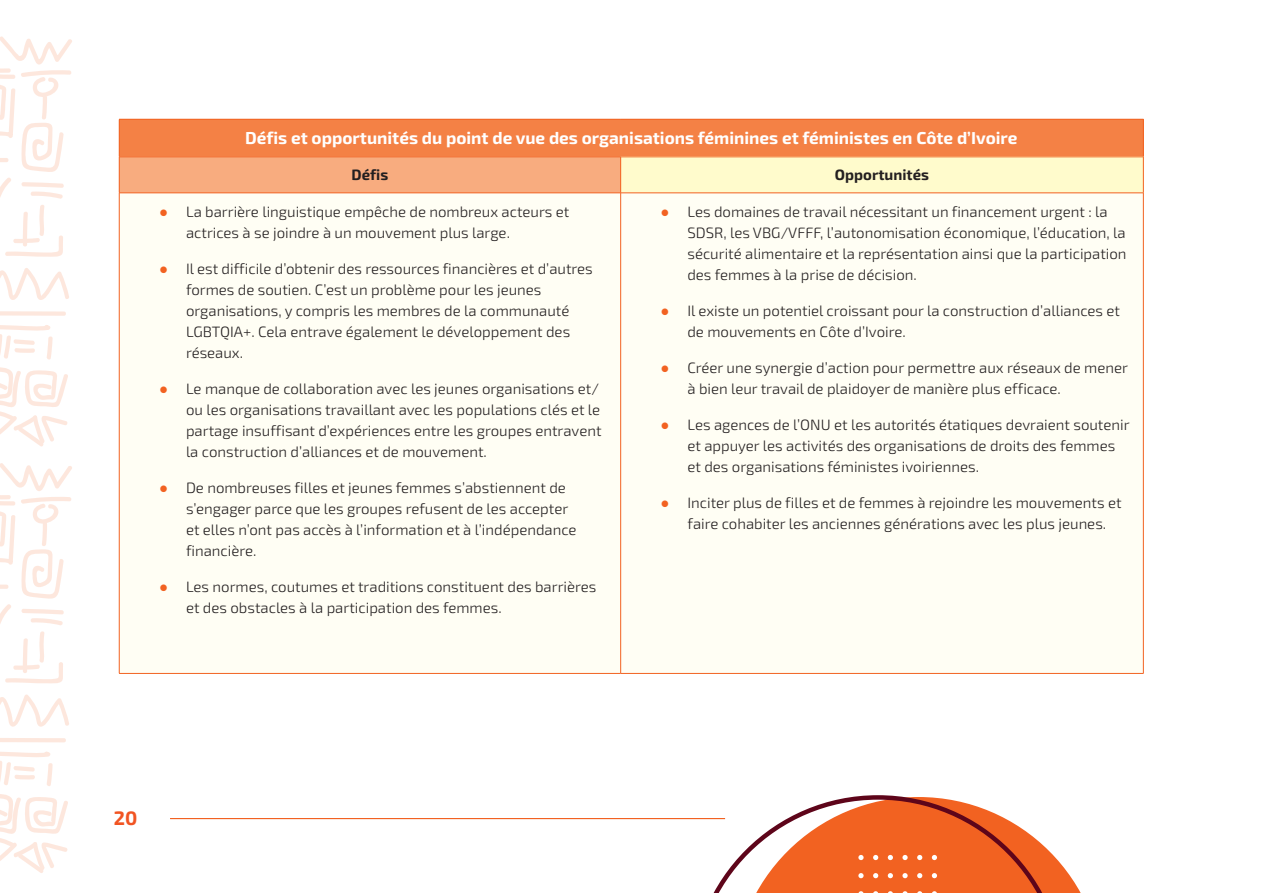
<style>
.page{position:relative;width:1263px;height:893px;background:#fff}
.page>*{position:absolute;margin:0;border:0;box-sizing:border-box;transform-origin:0 0}
.t1{font:700 19.5px "Exo 2";color:#f15422}
.t2{font:700 17.25px "Exo 2";color:#fff}
.t3{font:300 15px/21px "Exo 2";color:#231f20}
.t4{font:700 15px "Exo 2";color:#231f20}
.s1{font-family:"Calibri";font-weight:400;color:#f26221}
</style>
<div class="page">
<div style="left:119px;top:119px;width:1024px;height:38px;background:#f48145"></div>
<div style="left:119px;top:157px;width:502px;height:36px;background:#f8ac7f"></div>
<div style="left:621px;top:157px;width:522px;height:36px;background:#fffbcc"></div>
<div style="left:120px;top:194px;width:1023px;height:479px;background:#fffef4"></div>
<hr style="left:119px;top:119px;width:502px;height:1px;background:#f26221">
<hr style="left:119px;top:119px;width:1px;height:38px;background:#f26221">
<hr style="left:621px;top:119px;width:522px;height:1px;background:#f26221">
<hr style="left:1143px;top:119px;width:1px;height:38px;background:#f26221">
<hr style="left:119px;top:157px;width:502px;height:1px;background:#f26221">
<hr style="left:119px;top:157px;width:1px;height:36px;background:#f26221">
<hr style="left:621px;top:157px;width:522px;height:1px;background:#f26221">
<hr style="left:620px;top:157px;width:1px;height:36px;background:#f26221">
<hr style="left:1143px;top:157px;width:1px;height:36px;background:#f26221">
<hr style="left:119px;top:193px;width:502px;height:1px;background:#f26221">
<hr style="left:119px;top:193px;width:1px;height:480px;background:#f26221">
<hr style="left:621px;top:193px;width:522px;height:1px;background:#f26221">
<hr style="left:620px;top:193px;width:1px;height:480px;background:#f26221">
<hr style="left:1143px;top:193px;width:1px;height:480px;background:#f26221">
<hr style="left:119px;top:673px;width:502px;height:1px;background:#f26221">
<hr style="left:621px;top:673px;width:522px;height:1px;background:#f26221">
<svg style="left:691px;top:795px;width:390px;height:98px"></svg>
<svg style="left:0;top:268px;width:69px;height:48px"></svg>
<svg style="left:0;top:325px;width:53px;height:35px"></svg>
<svg style="left:0;top:367px;width:68px;height:80px"></svg>
<svg style="left:0;top:36px;width:72px;height:221px"></svg>
<svg style="left:0;top:694px;width:69px;height:48px"></svg>
<svg style="left:0;top:751px;width:53px;height:35px"></svg>
<svg style="left:0;top:794px;width:68px;height:79px"></svg>
<svg style="left:0;top:463px;width:72px;height:221px"></svg>
<hr style="left:170px;top:818px;width:555px;height:1px;background:#f26221">
<p class="t2" style="left:245px;top:128px;width:774px">Défis et opportunités du point de vue des organisations féminines et féministes en Côte d’Ivoire</p>
<p class="t4" style="left:352px;top:166px;width:38px">Défis</p>
<p class="t4" style="left:835px;top:166px;width:96px">Opportunités</p>
<p class="t3" style="left:186px;top:201px;width:385px;text-indent:-27px"><span class="s1">●</span> La barrière linguistique empêche de nombreux acteurs et actrices à se joindre à un mouvement plus large.</p>
<p class="t3" style="left:186px;top:258px;width:408px;text-indent:-27px"><span class="s1">●</span> Il est difficile d’obtenir des ressources financières et d’autres formes de soutien. C’est un problème pour les jeunes organisations, y compris les membres de la communauté LGBTQIA+. Cela entrave également le développement des réseaux.</p>
<p class="t3" style="left:186px;top:378px;width:417px;text-indent:-27px"><span class="s1">●</span> Le manque de collaboration avec les jeunes organisations et/ ou les organisations travaillant avec les populations clés et le partage insuffisant d’expériences entre les groupes entravent la construction d’alliances et de mouvement.</p>
<p class="t3" style="left:186px;top:477px;width:392px;text-indent:-27px"><span class="s1">●</span> De nombreuses filles et jeunes femmes s’abstiennent de s’engager parce que les groupes refusent de les accepter et elles n’ont pas accès à l’information et à l’indépendance financière.</p>
<p class="t3" style="left:186px;top:576px;width:412px;text-indent:-27px"><span class="s1">●</span> Les normes, coutumes et traditions constituent des barrières et des obstacles à la participation des femmes.</p>
<p class="t3" style="left:687px;top:201px;width:441px;text-indent:-27px"><span class="s1">●</span> Les domaines de travail nécessitant un financement urgent : la SDSR, les VBG/VFFF, l’autonomisation économique, l’éducation, la sécurité alimentaire et la représentation ainsi que la participation des femmes à la prise de décision.</p>
<p class="t3" style="left:687px;top:300px;width:434px;text-indent:-27px"><span class="s1">●</span> Il existe un potentiel croissant pour la construction d’alliances et de mouvements en Côte d’Ivoire.</p>
<p class="t3" style="left:687px;top:357px;width:442px;text-indent:-27px"><span class="s1">●</span> Créer une synergie d’action pour permettre aux réseaux de mener à bien leur travail de plaidoyer de manière plus efficace.</p>
<p class="t3" style="left:687px;top:414px;width:444px;text-indent:-27px"><span class="s1">●</span> Les agences de l’ONU et les autorités étatiques devraient soutenir et appuyer les activités des organisations de droits des femmes et des organisations féministes ivoiriennes.</p>
<p class="t3" style="left:687px;top:492px;width:436px;text-indent:-27px"><span class="s1">●</span> Inciter plus de filles et de femmes à rejoindre les mouvements et faire cohabiter les anciennes générations avec les plus jeunes.</p>
<h1 class="t1" style="left:114px;top:807px;width:25px">20</h1>
</div>
